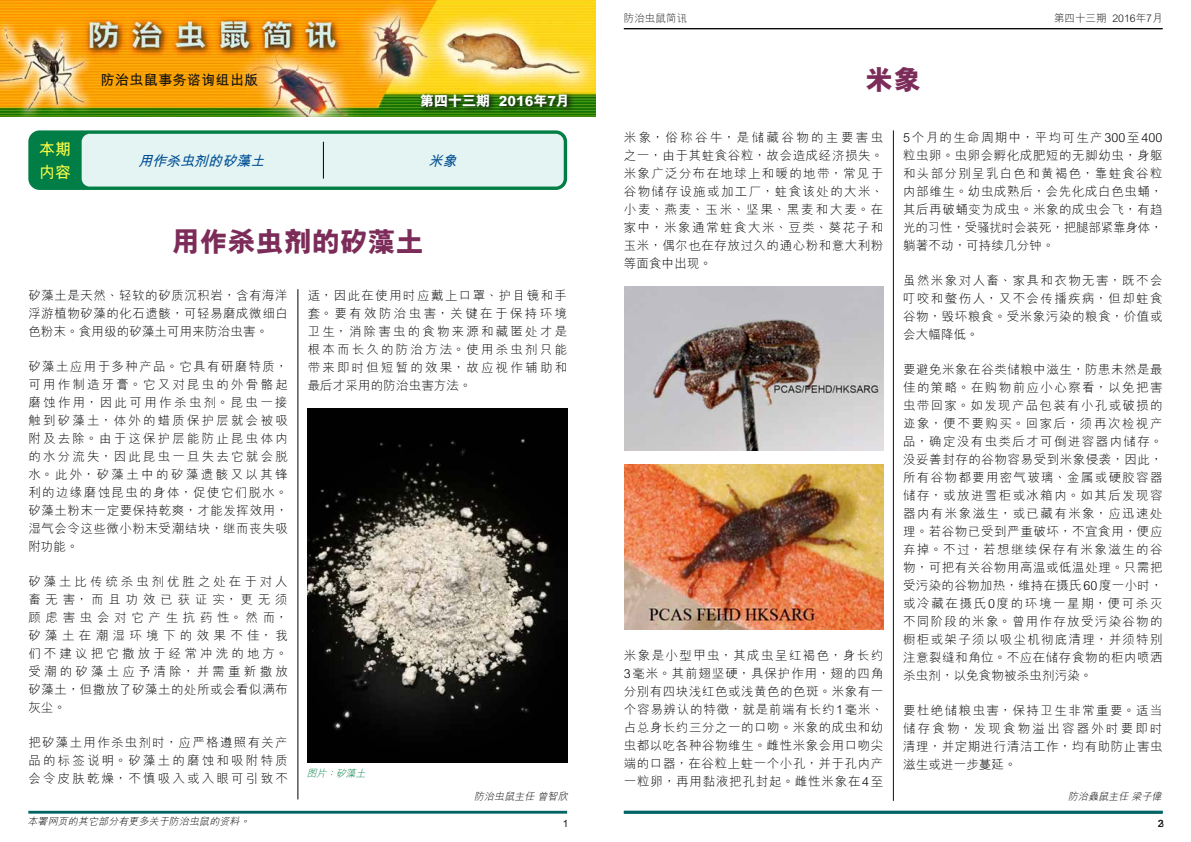
<style>
.page{position:relative;width:1191px;height:842px;background:#fff}
.page>*{position:absolute;margin:0;border:0;box-sizing:border-box;transform-origin:0 0}
.t1{font:800 28px "M Hei HKS";color:#7c2c59}
.t2{font:700 16px/23px "M Hei HKS";color:#ffff46}
.t3{font:800 14px "M Hei HKS";color:#fff}
.t4{font:700 14px "M Hei HKS";letter-spacing:.025em;color:#121212}
.t5{font:italic 700 14px "M Hei HKS";color:#004f93}
.t6{font:300 12.5px/18px "M Hei HKS";letter-spacing:.045em;color:#000;text-align:justify}
.t7{font:300 10.5px "M Hei HKS";color:#121212}
.t8{font:italic 300 10px "M Hei HKS";color:#000}
.t9{font:italic 300 10px "M Hei HK";color:#000}
.t10{font:italic 300 10px "M Hei HKS";color:#007e45}
.t11{font:700 10px "M Hei HK";color:#121212}
</style>
<div class="page">
<img style="left:0;top:0;width:595px;height:117px">
<div style="left:28px;top:130px;width:539px;height:60px;background:#007e45;border-radius:11px"></div>
<div style="left:82px;top:134px;width:482px;height:53px;background:#e4f4f3;border-radius:8px"></div>
<hr style="left:28px;top:811px;width:539px;height:3px;background:#006464">
<hr style="left:624px;top:811px;width:538px;height:3px;background:#006464">
<hr style="left:624px;top:28px;width:538px;height:1px;background:#000">
<svg style="left:418px;top:91px;width:156px;height:23px;background:#44730c"></svg>
<hr style="left:323px;top:142px;width:1px;height:37px;background:#000">
<hr style="left:298px;top:289px;width:1px;height:510px;background:#000">
<hr style="left:893px;top:130px;width:1px;height:671px;background:#121212">
<img style="left:308px;top:408px;width:259px;height:355px">
<img style="left:624px;top:286px;width:259px;height:165px">
<img style="left:624px;top:465px;width:259px;height:164px">
<p class="t2" style="left:39px;top:136px;width:34px">本期內容</p>
<p class="t4" style="left:101px;top:70px;width:159px">防治蟲鼠事務諮詢組出版</p>
<p class="t3" style="left:420px;top:91px;width:151px">第四十三期 2016年7月</p>
<p class="t5" style="left:138px;top:151px;width:132px">用作殺蟲劑的矽藻土</p>
<p class="t5" style="left:428px;top:150px;width:34px">米象</p>
<h1 class="t1" style="left:172px;top:223px;width:254px">用作殺蟲劑的矽藻土</h1>
<p class="t6" style="left:28px;top:286px;width:261px">矽藻土是天然、輕軟的矽質沉積岩，含有海洋浮游植物矽藻的化石遺骸，可輕易磨成微細白色粉末。食用級的矽藻土可用來防治蟲害。</p>
<p class="t6" style="left:28px;top:357px;width:261px">矽藻土應用於多種產品。它具有研磨特質，可用作製造牙膏。它又對昆蟲的外骨骼起磨蝕作用，因此可用作殺蟲劑。昆蟲一接觸到矽藻土，體外的蠟質保護層就會被吸附及去除。由於這保護層能防止昆蟲體內的水分流失，因此昆蟲一旦失去它就會脫水。此外，矽藻土中的矽藻遺骸又以其鋒利的邊緣磨蝕昆蟲的身體，促使牠們脫水。矽藻土粉末一定要保持乾爽，才能發揮效用，濕氣會令這些微小粉末受潮結塊，繼而喪失吸附功能。</p>
<p class="t6" style="left:28px;top:572px;width:261px">矽藻土比傳統殺蟲劑優勝之處在於對人畜無害，而且功效已獲證實，更無須顧慮害蟲會對它產生抗藥性。然而，矽藻土在潮濕環境下的效果不佳，我們不建議把它撒放於經常沖洗的地方。受潮的矽藻土應予清除，並需重新撒放矽藻土，但撒放了矽藻土的處所或會看似滿布灰塵。</p>
<p class="t6" style="left:28px;top:733px;width:261px">把矽藻土用作殺蟲劑時，應嚴格遵照有關產品的標籤說明。矽藻土的磨蝕和吸附特質會令皮膚乾燥，不慎吸入或入眼可引致不</p>
<p class="t6" style="left:308px;top:286px;width:261px">適，因此在使用時應戴上口罩、護目鏡和手套。要有效防治蟲害，關鍵在於保持環境衞生，消除害蟲的食物來源和藏匿處才是根本而長久的防治方法。使用殺蟲劑只能帶來即時但短暫的效果，故應視作輔助和最後才採用的防治蟲害方法。</p>
<p class="t10" style="left:307px;top:766px;width:64px">圖片：矽藻土</p>
<p class="t8" style="left:474px;top:789px;width:98px">防治蟲鼠主任曾智欣</p>
<p class="t7" style="left:624px;top:11px;width:64px">防治蟲鼠簡訊</p>
<p class="t7" style="left:1054px;top:11px;width:110px">第四十三期 2016年7月</p>
<h1 class="t1" style="left:865px;top:61px;width:57px">米象</h1>
<p class="t6" style="left:624px;top:127px;width:261px">米象，俗稱穀牛，是儲藏穀物的主要害蟲之一，由於其蛀食穀粒，故會造成經濟損失。米象廣泛分布在地球上和暖的地帶，常見於穀物儲存設施或加工廠，蛀食該處的大米、小麥、燕麥、玉米、堅果、黑麥和大麥。在家中，米象通常蛀食大米、豆類、葵花子和玉米，偶爾也在存放過久的通心粉和意大利粉等麵食中出現。</p>
<p class="t6" style="left:624px;top:646px;width:261px">米象是小型甲蟲，其成蟲呈紅褐色，身長約3毫米。其前翅堅硬，具保護作用，翅的四角分別有四塊淺紅色或淺黃色的色斑。米象有一個容易辨認的特徵，就是前端有長約1毫米、佔總身長約三分之一的口吻。米象的成蟲和幼蟲都以吃各種穀物維生。雌性米象會用口吻尖端的口器，在穀粒上蛀一個小孔，並於孔內產一粒卵，再用黏液把孔封起。雌性米象在4至</p>
<p class="t6" style="left:903px;top:127px;width:261px">5個月的生命周期中，平均可生產300至400粒蟲卵。蟲卵會孵化成肥短的無腳幼蟲，身軀和頭部分別呈乳白色和黃褐色，靠蛀食穀粒內部維生。幼蟲成熟後，會先化成白色蟲蛹，其後再破蛹變為成蟲。米象的成蟲會飛，有趨光的習性，受騷擾時會裝死，把腿部緊靠身體，躺著不動，可持續幾分鐘。</p>
<p class="t6" style="left:903px;top:271px;width:261px">雖然米象對人畜、家具和衣物無害，既不會叮咬和螫傷人，又不會傳播疾病，但卻蛀食穀物，毀壞糧食。受米象污染的糧食，價值或會大幅降低。</p>
<p class="t6" style="left:903px;top:360px;width:261px">要避免米象在穀類儲糧中滋生，防患未然是最佳的策略。在購物前應小心察看，以免把害蟲帶回家。如發現產品包裝有小孔或破損的迹象，便不要購買。回家後，須再次檢視產品，確定沒有蟲類後才可倒進容器內儲存。沒妥善封存的穀物容易受到米象侵襲，因此，所有穀物都要用密氣玻璃、金屬或硬膠容器儲存，或放進雪櫃或冰箱內。如其後發現容器內有米象滋生，或已藏有米象，應迅速處理。若穀物已受到嚴重破壞，不宜食用，便應棄掉。不過，若想繼續保存有米象滋生的穀物，可把有關穀物用高溫或低溫處理。只需把受污染的穀物加熱，維持在攝氏60度一小時，或冷藏在攝氏0度的環境一星期，便可殺滅不同階段的米象。曾用作存放受污染穀物的櫥櫃或架子須以吸塵機徹底清理，並須特別注意裂縫和角位。不應在儲存食物的櫃內噴灑殺蟲劑，以免食物被殺蟲劑污染。</p>
<p class="t6" style="left:903px;top:701px;width:261px">要杜絕儲糧蟲害，保持衞生非常重要。適當儲存食物，發現食物溢出容器外時要即時清理，並定期進行清潔工作，均有助防止害蟲滋生或進一步蔓延。</p>
<p class="t9" style="left:1068px;top:791px;width:97px">防治蟲鼠主任 梁子偉</p>
<p class="t8" style="left:28px;top:815px;width:226px">本署網頁的其它部分有更多關於防治蟲鼠的資料。</p>
<p class="t11" style="left:563px;top:816px;width:7px">1</p>
<p class="t11" style="left:1157px;top:816px;width:8px">23</p>
</div>
